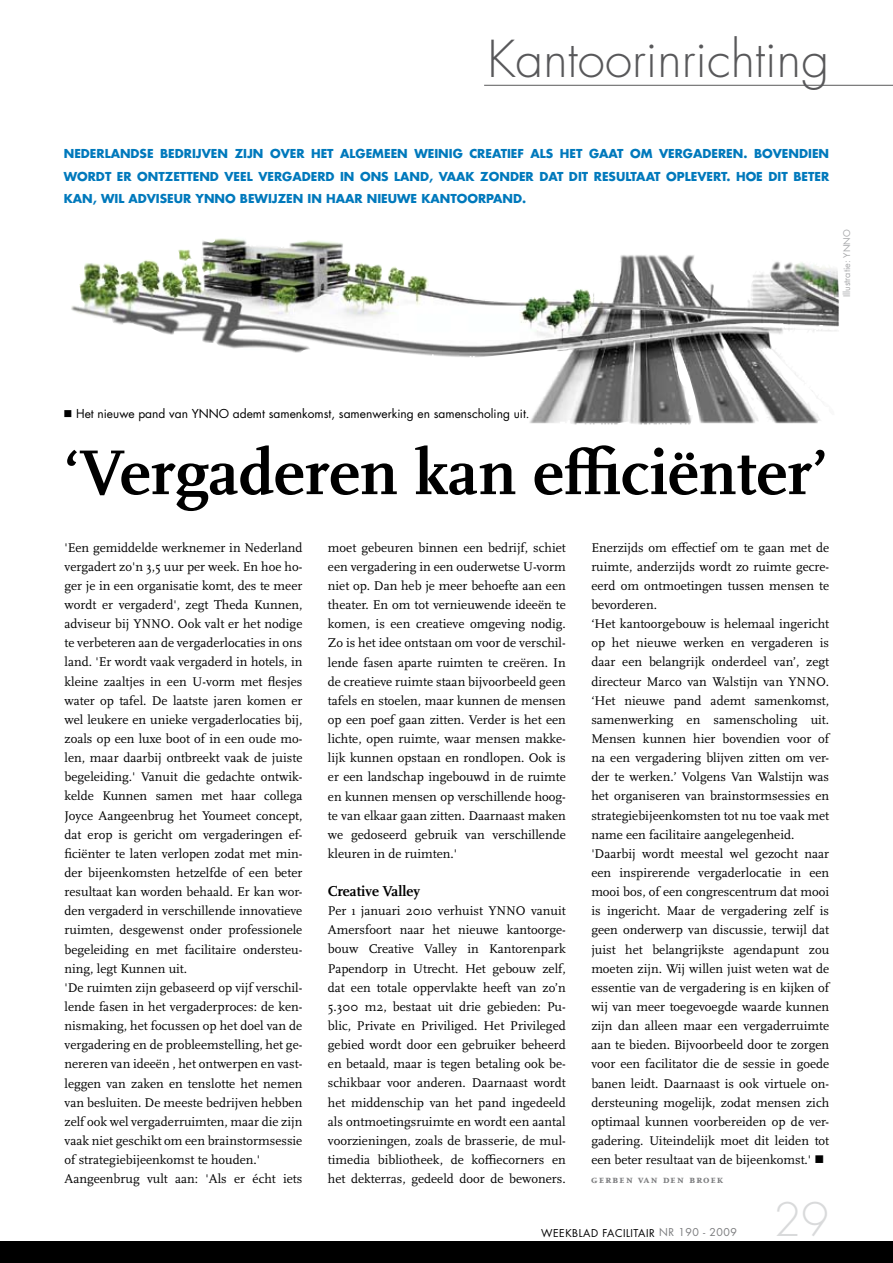
<style>
.page{position:relative;width:893px;height:1263px;background:#fff}
.page>*{position:absolute;margin:0;border:0;box-sizing:border-box;transform-origin:0 0}
.t1{font:700 66px "Scala OT";color:#000}
.t2{font:300 49.5px "Futura Std";color:#58585a}
.t3{font:300 45px "Futura Std";color:#d9dadb}
.t4{font:700 15px "Scala OT";color:#000}
.t5{font:13.2px/19.2px "Scala OT";color:#000}
.t6{font:700 12px "Futura Std";color:#0079bc}
.t7{font:12px "Futura Std";color:#000}
.t8{font:700 11.25px "Scala OT";letter-spacing:.08em;color:#7b7c7e}
.t9{font:10.5px "Futura Std";letter-spacing:.05em;color:#000}
.t10{font:9px "Futura Std";color:#a7a8aa}
.s1{color:#7b7c7e}
</style>
<div class="page">
<div style="left:0;top:1242px;width:893px;height:21px;background:#000"></div>
<hr style="left:484px;top:85px;width:409px;height:1px;background:#58585a">
<img style="left:71px;top:238px;width:688px;height:187px">
<h2 class="t2" style="left:487px;top:29px;width:343px">Kantoorinrichting</h2>
<p class="t6" style="left:64px;top:146px;width:20px">NEDER</p>
<p class="t6" style="left:105px;top:146px;width:17px">LAND</p>
<p class="t6" style="left:140px;top:146px;width:30px">SE BEDR</p>
<p class="t6" style="left:192px;top:146px;width:28px">IJVEN</p>
<p class="t6" style="left:235px;top:146px;width:141px">ZIJN OVER HET ALGEMEEN</p>
<p class="t6" style="left:414px;top:146px;width:64px">WEINIG CREAT</p>
<p class="t6" style="left:507px;top:146px;width:102px">IEF ALS HET GAAT</p>
<p class="t6" style="left:630px;top:146px;width:12px">OM</p>
<p class="t6" style="left:659px;top:146px;width:44px">VERGADEREN</p>
<p class="t6" style="left:743px;top:146px;width:48px">. BOVEND</p>
<p class="t6" style="left:808px;top:146px;width:13px">IEN</p>
<p class="t6" style="left:64px;top:168px;width:23px">WORDT</p>
<p class="t6" style="left:117px;top:168px;width:31px">ER ONT</p>
<p class="t6" style="left:165px;top:168px;width:17px">ZETTEND</p>
<p class="t6" style="left:225px;top:168px;width:78px">VEE L VERGADERD</p>
<p class="t6" style="left:340px;top:168px;width:71px">IN ONS LAND</p>
<p class="t6" style="left:429px;top:168px;width:70px">, VAAK ZONDER</p>
<p class="t6" style="left:539px;top:168px;width:9px">DAT</p>
<p class="t6" style="left:569px;top:168px;width:71px">DIT RESULTAAT</p>
<p class="t6" style="left:666px;top:168px;width:80px">O PLEVERT. HOE</p>
<p class="t6" style="left:768px;top:168px;width:33px">DIT BETER</p>
<p class="t6" style="left:64px;top:191px;width:283px">KAN, WIL ADVISEUR YNNO BEWIJZEN IN HAAR</p>
<p class="t6" style="left:367px;top:191px;width:74px">N IEUWE KANTOOR</p>
<p class="t6" style="left:486px;top:191px;width:18px">PAND</p>
<p class="t6" style="left:522px;top:191px;width:6px">.</p>
<p class="t10" style="left:841px;top:297px;width:69px;rotate:-90deg">Illustratie: YNNO</p>
<p class="t7" style="left:63px;top:405px;width:468px">■ Het nieuwe pand van YNNO ademt samenkomst, samenwerking en samenscholing uit.</p>
<h1 class="t1" style="left:64px;top:435px;width:766px">‘Vergaderen kan efficiënter’</h1>
<p class="t5" style="left:65px;top:538px;width:239px">'Een gemiddelde werknemer in Nederland vergadert zo'n 3,5 uur per week. En hoe ho&shy;ger je in een organisatie komt, des te meer wordt er vergaderd', zegt Theda Kunnen, adviseur bij YNNO. Ook valt er het nodige te verbeteren aan de vergaderlocaties in ons land. 'Er wordt vaak vergaderd in hotels, in kleine zaaltjes in een U-vorm met flesjes water op tafel. De laatste jaren komen er wel leukere en unieke vergaderlocaties bij, zoals op een luxe boot of in een oude mo&shy;len, maar daarbij ontbreekt vaak de juiste begeleiding.' Vanuit die gedachte ontwik&shy;kelde Kunnen samen met haar collega Joyce Aangeenbrug het Youmeet concept, dat erop is gericht om vergaderingen ef&shy;ficiënter te laten verlopen zodat met min&shy;der bijeenkomsten hetzelfde of een beter resultaat kan worden behaald. Er kan wor&shy;den vergaderd in verschillende innovatieve ruimten, desgewenst onder professionele begeleiding en met facilitaire ondersteu&shy;ning, legt Kunnen uit.<br>'De ruimten zijn gebaseerd op vijf verschil&shy;lende fasen in het vergaderproces: de ken&shy;nismaking, het focussen op het doel van de vergadering en de probleemstelling, het ge&shy;nereren van ideeën , het ontwerpen en vast&shy;leggen van zaken en tenslotte het nemen van besluiten. De meeste bedrijven hebben zelf ook wel vergaderruimten, maar die zijn vaak niet geschikt om een brainstormsessie of strategiebijeenkomst te houden.' Aangeenbrug vult aan: 'Als er écht iets</p>
<p class="t5" style="left:328px;top:538px;width:239px;text-align:justify">moet gebeuren binnen een bedrijf, schiet een vergadering in een ouderwetse U-vorm niet op. Dan heb je meer behoefte aan een theater. En om tot vernieuwende ideeën te komen, is een creatieve omgeving nodig.<br>Zo is het idee ontstaan om voor de verschil&shy;lende fasen aparte ruimten te creëren. In de creatieve ruimte staan bijvoorbeeld geen tafels en stoelen, maar kunnen de mensen op een poef gaan zitten. Verder is het een lichte, open ruimte, waar mensen makke&shy;lijk kunnen opstaan en rondlopen. Ook is er een landschap ingebouwd in de ruimte en kunnen mensen op verschillende hoog&shy;te van elkaar gaan zitten. Daarnaast maken we gedoseerd gebruik van verschillende kleuren in de ruimten.'</p>
<p class="t4" style="left:328px;top:883px;width:94px">Creative Valley</p>
<p class="t5" style="left:328px;top:901px;width:239px;text-align:justify">Per 1 januari 2010 verhuist YNNO vanuit Amersfoort naar het nieuwe kantoorge&shy;bouw Creative Valley in Kantorenpark Papendorp in Utrecht. Het gebouw zelf, dat een totale oppervlakte heeft van zo’n 5.300 m2, bestaat uit drie gebieden: Pu&shy;blic, Private en Priviliged. Het Privileged gebied wordt door een gebruiker beheerd en betaald, maar is tegen betaling ook be&shy;schikbaar voor anderen. Daarnaast wordt het middenschip van het pand ingedeeld als ontmoetingsruimte en wordt een aantal voorzieningen, zoals de brasserie, de mul&shy;timedia bibliotheek, de koffiecorners en het dekterras, gedeeld door de bewoners.</p>
<p class="t5" style="left:591px;top:538px;width:239px">Enerzijds om effectief om te gaan met de ruimte, anderzijds wordt zo ruimte gecre&shy;ëerd om ontmoetingen tussen mensen te bevorderen.<br>‘Het kantoorgebouw is helemaal ingericht op het nieuwe werken en vergaderen is daar een belangrijk onderdeel van’, zegt directeur Marco van Walstijn van YNNO. ‘Het nieuwe pand ademt samenkomst, samenwerking en samenscholing uit.<br>Mensen kunnen hier bovendien voor of na een vergadering blijven zitten om ver&shy;der te werken.’ Volgens Van Walstijn was het organiseren van brainstormsessies en strategiebijeenkomsten tot nu toe vaak met name een facilitaire aangelegenheid. 'Daarbij wordt meestal wel gezocht naar een inspirerende vergaderlocatie in een mooi bos, of een congrescentrum dat mooi is ingericht. Maar de vergadering zelf is geen onderwerp van discussie, terwijl dat juist het belangrijkste agendapunt zou moeten zijn. Wij willen juist weten wat de essentie van de vergadering is en kijken of wij van meer toegevoegde waarde kunnen zijn dan alleen maar een vergaderruimte aan te bieden. Bijvoorbeeld door te zorgen voor een facilitator die de sessie in goede banen leidt. Daarnaast is ook virtuele on&shy;dersteuning mogelijk, zodat mensen zich optimaal kunnen voorbereiden op de ver&shy;gadering. Uiteindelijk moet dit leiden tot een beter resultaat van de bijeenkomst.' ■</p>
<p class="t8" style="left:591px;top:1173px;width:133px">Gerben van den Broek</p>
<p class="t9" style="left:541px;top:1226px;width:197px">WEEKBLAD FACILITAIR <span class="s1">NR 190 - 2009</span></p>
<h3 class="t3" style="left:773px;top:1192px;width:57px">29</h3>
</div>
